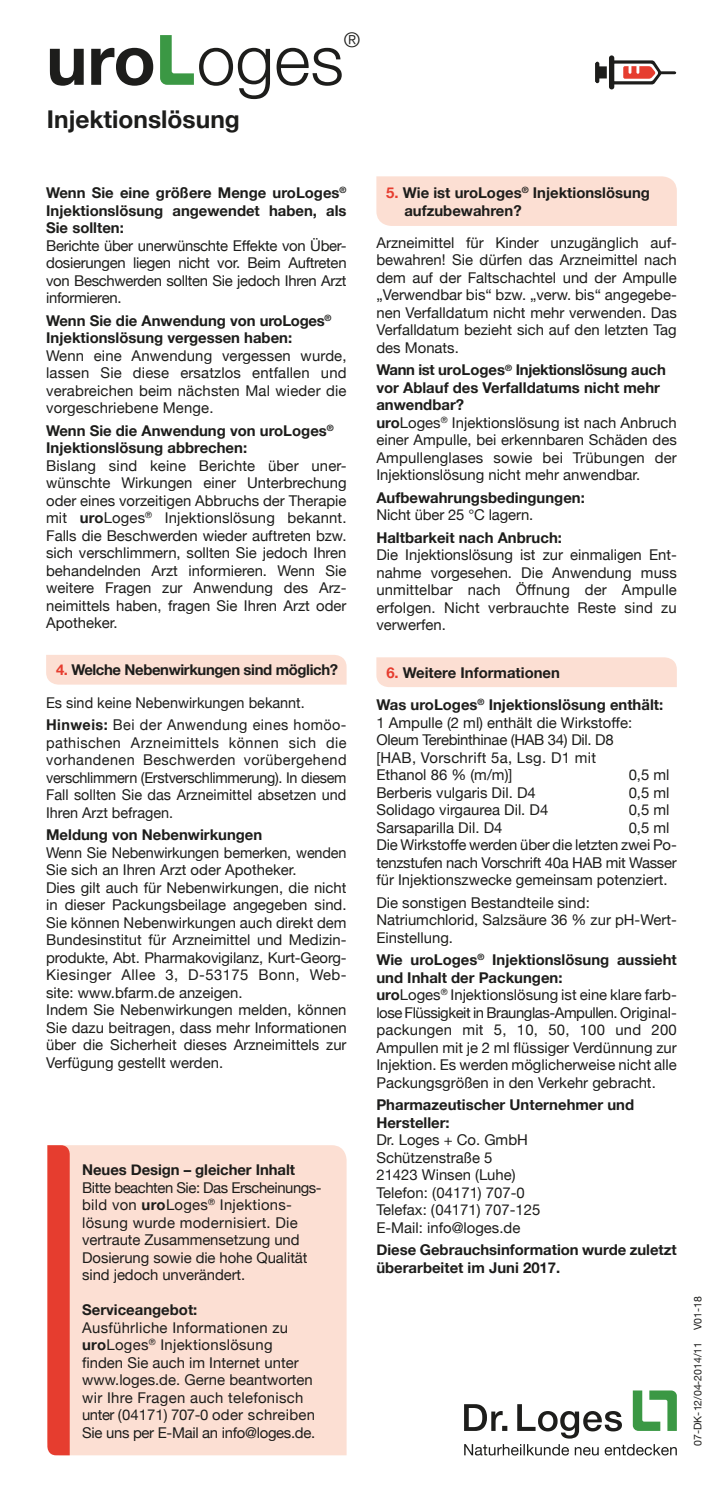
<style>
.page{position:relative;width:723px;height:1500px;background:#fff}
.page>*{position:absolute;margin:0;border:0;box-sizing:border-box;transform-origin:0 0}
.t1{font:300 69.65px "Helvetica Neue";color:#1d1d1b}
.t2{font:700 24.5px "Helvetica Neue";color:#1d1d1b}
.t3{font:300 20.47px "Helvetica Neue";color:#1d1d1b}
.t4{font:14.88px/17.5px "Helvetica Neue";color:#1d1d1b}
.t5{font:700 14.88px/17.5px "Helvetica Neue";color:#1d1d1b}
.t6{font:14.88px/17.5px "Helvetica Neue";letter-spacing:.02em;color:#1d1d1b}
.t7{font:10.5px "Helvetica Neue";color:#1d1d1b}
.s1{font-weight:700}
.s2{font-weight:700;color:#e63d2f}
.s3{color:#e63d2f}
</style>
<div class="page">
<svg style="left:160px;top:35px;width:34px;height:50px"></svg>
<svg style="left:595px;top:55px;width:81px;height:34px"></svg>
<div style="left:376px;top:176px;width:300px;height:50px;background:#fcdfd3"></div>
<div style="left:46px;top:655px;width:300px;height:29px;background:#fcdfd3"></div>
<div style="left:376px;top:657px;width:300px;height:30px;background:#fcdfd3"></div>
<div style="left:70px;top:1145px;width:276px;height:310px;background:#fcdfd3"></div>
<svg style="left:47px;top:1145px;width:23px;height:310px;background:#e64234"></svg>
<svg style="left:464px;top:1404px;width:157px;height:34px"></svg>
<svg style="left:464px;top:1444px;width:212px;height:11px"></svg>
<svg style="left:632px;top:1390px;width:44px;height:41px"></svg>
<h3 class="t3" style="left:344px;top:23px;width:18px">®</h3>
<h1 class="t1" style="left:46px;top:4px;width:299px"><span class="s1">uro</span> oges</h1>
<h2 class="t2" style="left:47px;top:100px;width:194px">Injektionslösung</h2>
<p class="t5" style="left:46px;top:184px;width:302px;text-align:justify">Wenn Sie eine größere Menge uroLoges<sup>® </sup>Injektionslösung angewendet haben, als Sie sollten:</p>
<p class="t4" style="left:46px;top:237px;width:302px;text-align:justify">Berichte über unerwünschte Effekte von Über&shy;dosierungen liegen nicht vor. Beim Auftreten von Beschwerden sollten Sie jedoch Ihren Arzt informieren.</p>
<p class="t5" style="left:46px;top:312px;width:286px">Wenn Sie die Anwendung von uroLoges<sup>®<br></sup>Injektionslösung vergessen haben:</p>
<p class="t4" style="left:46px;top:347px;width:302px;text-align:justify">Wenn eine Anwendung vergessen wurde, lassen Sie diese ersatzlos entfallen und verabreichen beim nächsten Mal wieder die vorgeschriebene Menge.</p>
<p class="t5" style="left:46px;top:422px;width:289px">Wenn Sie die Anwendung von uroLoges<sup>®<br></sup>Injektionslösung abbrechen:</p>
<p class="t4" style="left:46px;top:457px;width:302px;text-align:justify">Bislang sind keine Berichte über uner&shy;wünschte Wirkungen einer Unterbrechung oder eines vorzeitigen Abbruchs der Therapie mit <span class="s1">uro</span>Loges<sup>®</sup> Injektionslösung bekannt.<br>Falls die Beschwerden wieder auftreten bzw. sich verschlimmern, sollten Sie jedoch Ihren behandelnden Arzt informieren. Wenn Sie weitere Fragen zur Anwendung des Arz&shy;neimittels haben, fragen Sie Ihren Arzt oder Apotheker.</p>
<p class="t4" style="left:46px;top:655px;width:293px;line-height:32.4px;text-indent:10px"><span class="s2">4.</span> <span class="s1">Welche Nebenwirkungen sind möglich?<br></span>Es sind keine Nebenwirkungen bekannt.</p>
<p class="t4" style="left:46px;top:717px;width:302px;text-align:justify"><span class="s1">Hinweis:</span> Bei der Anwendung eines homöo&shy;pathischen Arzneimittels können sich die vorhandenen Beschwerden vorübergehend verschlimmern (Erstverschlimmerung). In diesem Fall sollten Sie das Arzneimittel absetzen und Ihren Arzt befragen.</p>
<p class="t5" style="left:46px;top:826px;width:217px">Meldung von Nebenwirkungen</p>
<p class="t4" style="left:46px;top:844px;width:302px">Wenn Sie Nebenwirkungen bemerken, wenden Sie sich an Ihren Arzt oder Apotheker.<br>Dies gilt auch für Nebenwirkungen, die nicht in dieser Packungsbeilage angegeben sind.<br>Sie können Nebenwirkungen auch direkt dem Bundesinstitut für Arzneimittel und Medizin&shy;produkte, Abt. Pharmakovigilanz, Kurt-Georg-Kiesinger Allee 3, D-53175 Bonn, Web&shy;site: www.bfarm.de anzeigen.<br>Indem Sie Nebenwirkungen melden, können Sie dazu beitragen, dass mehr Informationen über die Sicherheit dieses Arzneimittels zur Verfügung gestellt werden.</p>
<p class="t5" style="left:82px;top:1161px;width:214px">Neues Design – gleicher Inhalt</p>
<p class="t4" style="left:82px;top:1179px;width:241px">Bitte beachten Sie: Das Erscheinungs&shy;bild von <span class="s1">uro</span>Loges<sup>®</sup> Injektions&shy;lösung wurde modernisiert. Die vertraute Zusammensetzung und<br>Dosierung sowie die hohe Qualität sind jedoch unverändert.</p>
<p class="t5" style="left:82px;top:1301px;width:117px">Serviceangebot:</p>
<p class="t6" style="left:82px;top:1319px;width:234px">Ausführliche Informationen zu <span class="s1">uro</span>Loges<sup>®</sup> Injektionslösung finden Sie auch im Internet unter www.loges.de. Gerne beantworten wir Ihre Fragen auch telefonisch unter (04171) 707-0 oder schreiben Sie uns per E-Mail an info@loges.de.</p>
<p class="t5" style="left:404px;top:184px;width:247px;text-indent:-18px"><span class="s3">5.</span> Wie ist uroLoges<sup>®</sup> Injektionslösung aufzubewahren?</p>
<p class="t4" style="left:376px;top:235px;width:302px;text-align:justify">Arzneimittel für Kinder unzugänglich auf&shy;bewahren! Sie dürfen das Arzneimittel nach dem auf der Faltschachtel und der Ampulle „Verwendbar bis“ bzw. „verw. bis“ angegebe&shy;nen Verfalldatum nicht mehr verwenden. Das Verfalldatum bezieht sich auf den letzten Tag des Monats.</p>
<p class="t4" style="left:376px;top:362px;width:302px"><span class="s1">Wann ist uroLoges</span><sup>®</sup> <span class="s1">Injektionslösung auch vor Ablauf des Verfalldatums nicht mehr anwendbar?<br>uro</span>Loges<sup>®</sup> Injektionslösung ist nach Anbruch einer Ampulle, bei erkennbaren Schäden des Ampullenglases sowie bei Trübungen der Injektionslösung nicht mehr anwendbar.</p>
<p class="t5" style="left:376px;top:489px;width:210px">Aufbewahrungsbedingungen:</p>
<p class="t4" style="left:376px;top:507px;width:158px">Nicht über 25 °C lagern.</p>
<p class="t5" style="left:376px;top:529px;width:187px">Haltbarkeit nach Anbruch:</p>
<p class="t4" style="left:376px;top:547px;width:302px;text-align:justify">Die Injektionslösung ist zur einmaligen Ent&shy;nahme vorgesehen. Die Anwendung muss unmittelbar nach Öffnung der Ampulle erfolgen. Nicht verbrauchte Reste sind zu verwerfen.</p>
<p class="t5" style="left:376px;top:656px;width:288px;line-height:32.4px;text-indent:10px"><span class="s3">6.</span> Weitere Informationen<br>Was uroLoges<sup>®</sup> Injektionslösung enthält:</p>
<p class="t4" style="left:376px;top:714px;width:257px">1 Ampulle (2 ml) enthält die Wirkstoffe:<br>Oleum Terebinthinae (HAB 34) Dil. D8 [HAB, Vorschrift 5a, Lsg. D1 mit<br>Ethanol 86 % (m/m)]</p>
<p class="t4" style="left:628px;top:767px;width:42px">0,5 ml</p>
<p class="t4" style="left:376px;top:784px;width:161px">Berberis vulgaris Dil. D4</p>
<p class="t4" style="left:628px;top:784px;width:42px">0,5 ml</p>
<p class="t4" style="left:376px;top:802px;width:173px">Solidago virgaurea Dil. D4</p>
<p class="t4" style="left:628px;top:802px;width:42px">0,5 ml</p>
<p class="t4" style="left:376px;top:819px;width:127px">Sarsaparilla Dil. D4</p>
<p class="t4" style="left:376px;top:819px;width:302px;text-indent:252px">0,5 ml Die Wirkstoffe werden über die letzten zwei Po&shy;tenzstufen nach Vorschrift 40a HAB mit Wasser für Injektionszwecke gemeinsam potenziert.</p>
<p class="t4" style="left:376px;top:894px;width:302px">Die sonstigen Bestandteile sind:<br>Natriumchlorid, Salzsäure 36 % zur pH-Wert-<br>Einstellung.</p>
<p class="t4" style="left:376px;top:952px;width:302px"><span class="s1">Wie uroLoges</span><sup>®</sup> <span class="s1">Injektionslösung aussieht und Inhalt der Packungen:<br>uro</span>Loges<sup>®</sup> Injektionslösung ist eine klare farb&shy;lose Flüssigkeit in Braunglas-Ampullen. Original&shy;packungen mit 5, 10, 50, 100 und 200<br>Ampullen mit je 2 ml flüssiger Verdünnung zur Injektion. Es werden möglicherweise nicht alle Packungsgrößen in den Verkehr gebracht.</p>
<p class="t5" style="left:376px;top:1096px;width:259px">Pharmazeutischer Unternehmer und<br>Hersteller:</p>
<p class="t4" style="left:376px;top:1132px;width:165px">Dr. Loges + Co. GmbH<br>Schützenstraße 5<br>21423 Winsen (Luhe)<br>Telefon: (04171) 707-0<br>Telefax: (04171) 707-125<br>E-Mail: info@loges.de</p>
<p class="t5" style="left:376px;top:1241px;width:302px">Diese Gebrauchsinformation wurde zuletzt überarbeitet im Juni 2017.</p>
<p class="t7" style="left:689px;top:1445px;width:151px;rotate:-90deg">07-DK-12/04-2014/11 V01-18</p>
</div>
